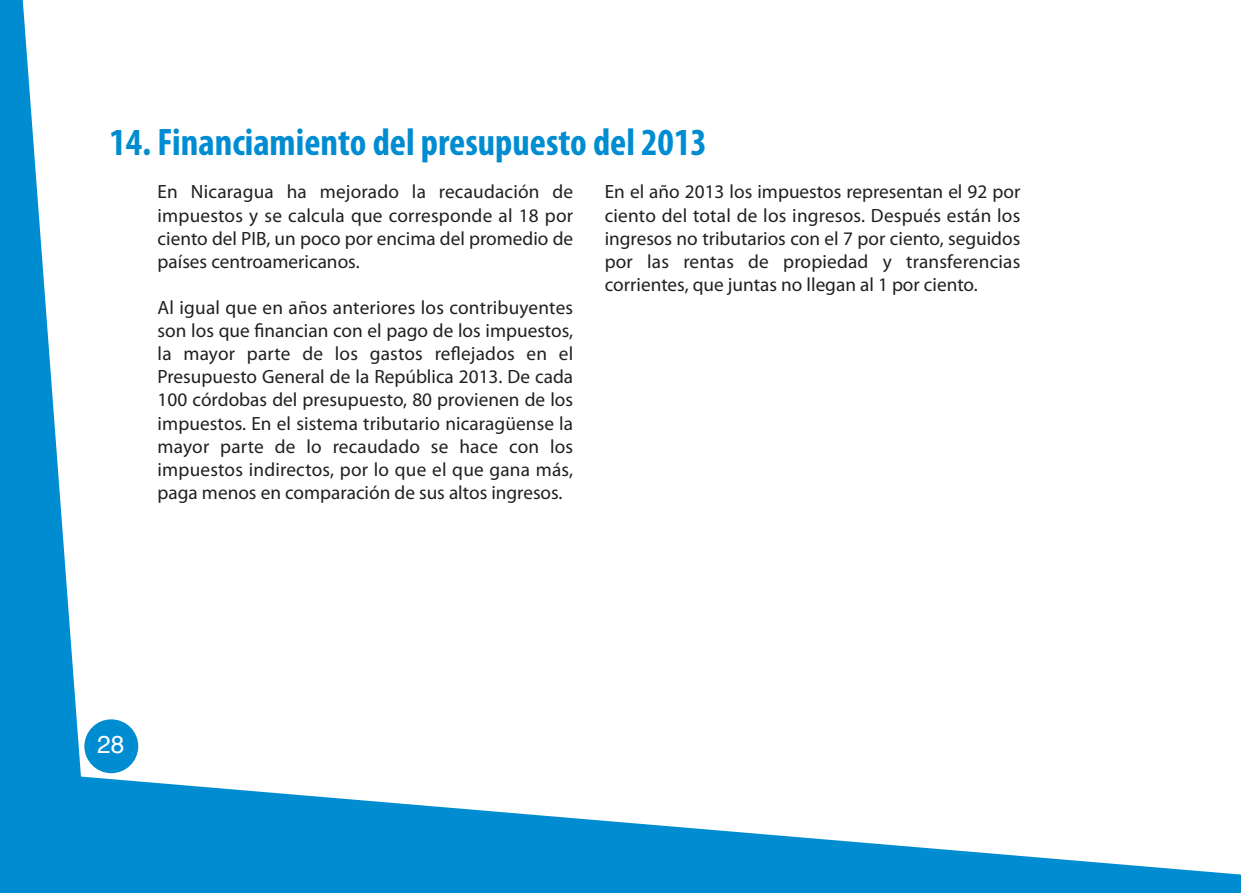
<style>
.page{position:relative;width:1241px;height:893px;background:#fff}
.page>*{position:absolute;margin:0;border:0;box-sizing:border-box;transform-origin:0 0}
.t1{font:700 condensed 38.5px "Myriad Pro";color:#008cd0}
.t2{font:24.5px "Helvetica";color:#fff}
.t3{font:19.25px/23.1px "Myriad Pro";color:#231f20;text-align:justify}
</style>
<div class="page">
<div style="left:84px;top:719px;width:54px;height:54px;background:#008cd0;border-radius:50%"></div>
<svg style="left:0;top:770px;width:1240px;height:123px;fill:#008cd0"></svg>
<svg style="left:0;top:0;width:82px;height:795px;fill:#008cd0"></svg>
<h1 class="t1" style="left:109px;top:128px;width:598px">14. Financiamiento del presupuesto del 2013</h1>
<p class="t3" style="left:158px;top:182px;width:417px">En Nicaragua ha mejorado la recaudación de impuestos y se calcula que corresponde al 18 por ciento del PIB, un poco por encima del promedio de países centroamericanos.</p>
<p class="t3" style="left:157px;top:298px;width:417px">Al igual que en años anteriores los contribuyentes son los que financian con el pago de los impuestos, la mayor parte de los gastos reflejados en el Presupuesto General de la República 2013. De cada 100 córdobas del presupuesto, 80 provienen de los impuestos. En el sistema tributario nicaragüense la mayor parte de lo recaudado se hace con los impuestos indirectos, por lo que el que gana más, paga menos en comparación de sus altos ingresos.</p>
<p class="t3" style="left:604px;top:182px;width:417px">En el año 2013 los impuestos representan el 92 por ciento del total de los ingresos. Después están los ingresos no tributarios con el 7 por ciento, seguidos por las rentas de propiedad y transferencias corrientes, que juntas no llegan al 1 por ciento.</p>
<p class="t2" style="left:97px;top:734px;width:29px">28</p>
</div>
